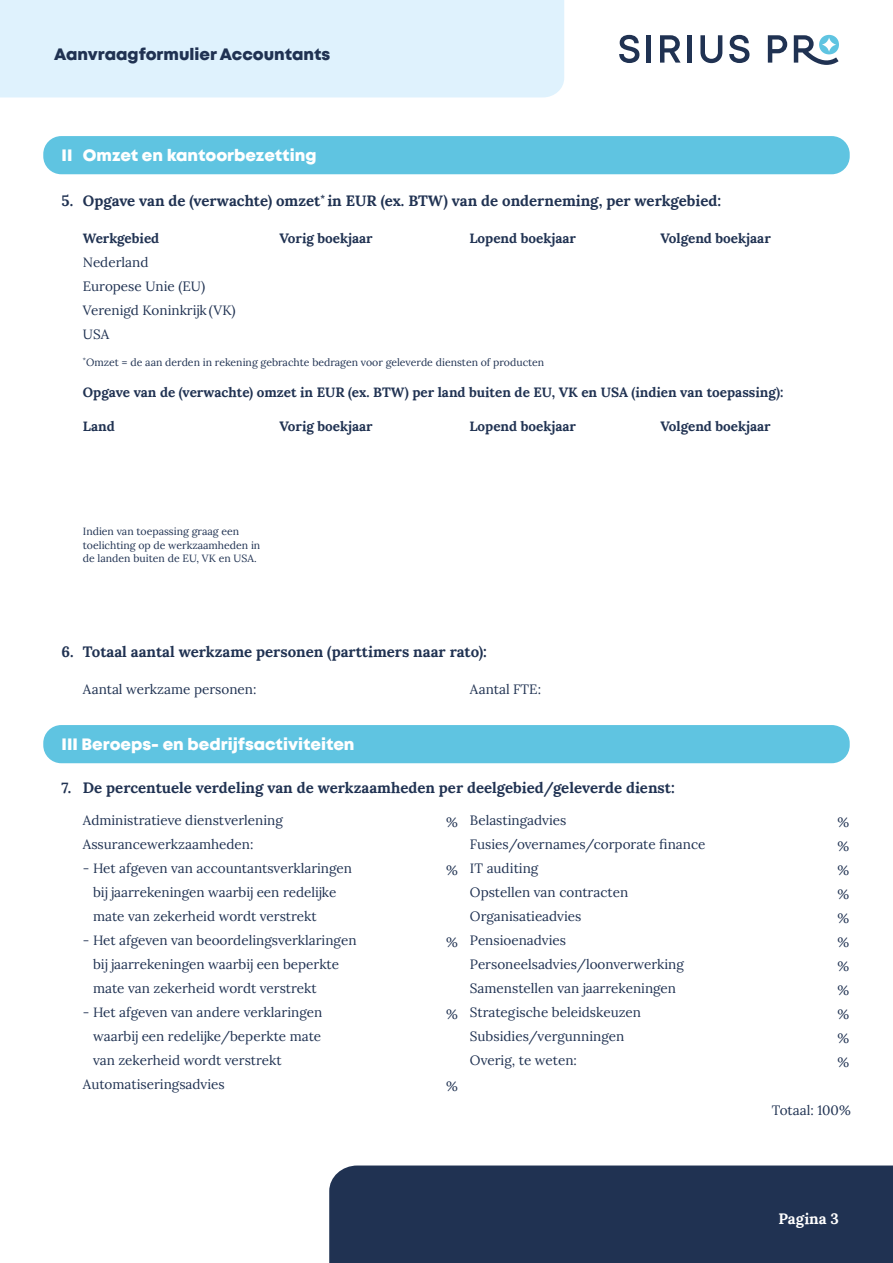
<style>
.page{position:relative;width:893px;height:1263px;background:#fff}
.page>*{position:absolute;margin:0;border:0;box-sizing:border-box;transform-origin:0 0}
.t1{font:16.5px "Mont Heavy DEMO";color:#fff}
.t2{font:16.5px "Mont Heavy DEMO";color:#203252}
.t3{font:700 15px "Lora";color:#203252}
.t4{font:700 15px "Lora";color:#fff}
.t5{font:13.5px/24px "Lora";color:#203252}
.t6{font:700 13.5px "Lora";color:#203252}
.t7{font:10.5px/13.5px "Lora";color:#203252}
</style>
<div class="page">
<div style="left:0;top:0;width:564px;height:97px;background:#dff2fd"></div>
<svg style="left:619px;top:35px;width:20px;height:28px"></svg>
<hr style="left:647px;top:35px;width:4px;height:28px;background:#203252">
<svg style="left:660px;top:35px;width:21px;height:28px"></svg>
<div style="left:687px;top:35px;width:5px;height:28px;background:#203252"></div>
<svg style="left:700px;top:35px;width:22px;height:28px"></svg>
<svg style="left:729px;top:35px;width:20px;height:28px"></svg>
<svg style="left:768px;top:35px;width:19px;height:28px"></svg>
<svg style="left:794px;top:35px;width:45px;height:30px"></svg>
<div style="left:329px;top:1165px;width:564px;height:98px;background:#203252"></div>
<div style="left:43px;top:136px;width:807px;height:38px;background:#5fc4e1;border-radius:18px"></div>
<div style="left:43px;top:725px;width:807px;height:38px;background:#5fc4e1;border-radius:18px"></div>
<p class="t2" style="left:54px;top:45px;width:278px">Aanvraagformulier Accountants</p>
<p class="t1" style="left:62px;top:146px;width:256px">II Omzet en kantoorbezetting</p>
<p class="t3" style="left:62px;top:188px;width:661px">5. Opgave van de (verwachte) omzet<sup>*</sup> in EUR (ex. BTW) van de onderneming, per werkgebied:</p>
<p class="t6" style="left:83px;top:226px;width:78px">Werkgebied</p>
<p class="t6" style="left:279px;top:226px;width:95px">Vorig boekjaar</p>
<p class="t6" style="left:469px;top:226px;width:108px">Lopend boekjaar</p>
<p class="t6" style="left:660px;top:226px;width:112px">Volgend boekjaar</p>
<p class="t5" style="left:83px;top:249px;width:154px">Nederland<br>Europese Unie (EU)<br>Verenigd Koninkrijk (VK)<br>USA</p>
<p class="t7" style="left:83px;top:355px;width:463px"><sup>*</sup>Omzet = de aan derden in rekening gebrachte bedragen voor geleverde diensten of producten</p>
<p class="t6" style="left:83px;top:381px;width:702px">Opgave van de (verwachte) omzet in EUR (ex. BTW) per land buiten de EU, VK en USA (indien van toepassing):</p>
<p class="t6" style="left:83px;top:414px;width:33px">Land</p>
<p class="t6" style="left:279px;top:414px;width:95px">Vorig boekjaar</p>
<p class="t6" style="left:469px;top:414px;width:108px">Lopend boekjaar</p>
<p class="t6" style="left:660px;top:414px;width:112px">Volgend boekjaar</p>
<p class="t7" style="left:83px;top:524px;width:179px">Indien van toepassing graag een toelichting op de werkzaamheden in de landen buiten de EU, VK en USA.</p>
<p class="t3" style="left:62px;top:639px;width:427px">6. Totaal aantal werkzame personen (parttimers naar rato):</p>
<p class="t5" style="left:83px;top:676px;width:175px">Aantal werkzame personen:</p>
<p class="t5" style="left:470px;top:676px;width:73px">Aantal FTE:</p>
<p class="t1" style="left:62px;top:735px;width:294px">III Beroeps- en bedrijfsactiviteiten</p>
<p class="t3" style="left:62px;top:775px;width:615px">7. De percentuele verdeling van de werkzaamheden per deelgebied/geleverde dienst:</p>
<p class="t5" style="left:83px;top:807px;width:201px">Administratieve dienstverlening</p>
<p class="t5" style="left:470px;top:807px;width:98px">Belastingadvies</p>
<p class="t5" style="left:83px;top:831px;width:172px">Assurancewerkzaamheden:</p>
<p class="t5" style="left:470px;top:831px;width:237px">Fusies/overnames/corporate finance</p>
<p class="t5" style="left:83px;top:855px;width:271px">- Het afgeven van accountantsverklaringen</p>
<p class="t5" style="left:470px;top:855px;width:70px">IT auditing</p>
<p class="t5" style="left:93px;top:879px;width:245px">bij jaarrekeningen waarbij een redelijke</p>
<p class="t5" style="left:470px;top:879px;width:160px">Opstellen van contracten</p>
<p class="t5" style="left:93px;top:903px;width:225px">mate van zekerheid wordt verstrekt</p>
<p class="t5" style="left:470px;top:903px;width:113px">Organisatieadvies</p>
<p class="t5" style="left:83px;top:927px;width:275px">- Het afgeven van beoordelingsverklaringen</p>
<p class="t5" style="left:470px;top:927px;width:98px">Pensioenadvies</p>
<p class="t5" style="left:93px;top:951px;width:248px">bij jaarrekeningen waarbij een beperkte</p>
<p class="t5" style="left:470px;top:951px;width:215px">Personeelsadvies/loonverwerking</p>
<p class="t5" style="left:93px;top:975px;width:225px">mate van zekerheid wordt verstrekt</p>
<p class="t5" style="left:470px;top:975px;width:208px">Samenstellen van jaarrekeningen</p>
<p class="t5" style="left:83px;top:999px;width:241px">- Het afgeven van andere verklaringen</p>
<p class="t5" style="left:470px;top:999px;width:173px">Strategische beleidskeuzen</p>
<p class="t5" style="left:93px;top:1023px;width:230px">waarbij een redelijke/beperkte mate</p>
<p class="t5" style="left:470px;top:1023px;width:156px">Subsidies/vergunningen</p>
<p class="t5" style="left:93px;top:1047px;width:190px">van zekerheid wordt verstrekt</p>
<p class="t5" style="left:470px;top:1047px;width:108px">Overig, te weten:</p>
<p class="t5" style="left:83px;top:1071px;width:143px">Automatiseringsadvies</p>
<p class="t5" style="left:446px;top:809px;width:13px">%</p>
<p class="t5" style="left:446px;top:857px;width:13px">%</p>
<p class="t5" style="left:446px;top:929px;width:13px">%</p>
<p class="t5" style="left:446px;top:1001px;width:13px">%</p>
<p class="t5" style="left:446px;top:1073px;width:13px">%</p>
<p class="t5" style="left:838px;top:809px;width:13px;text-align:justify">% % % % % % % % % % %</p>
<p class="t5" style="left:772px;top:1097px;width:81px">Totaal: 100%</p>
<p class="t4" style="left:778px;top:1206px;width:62px">Pagina 3</p>
</div>
